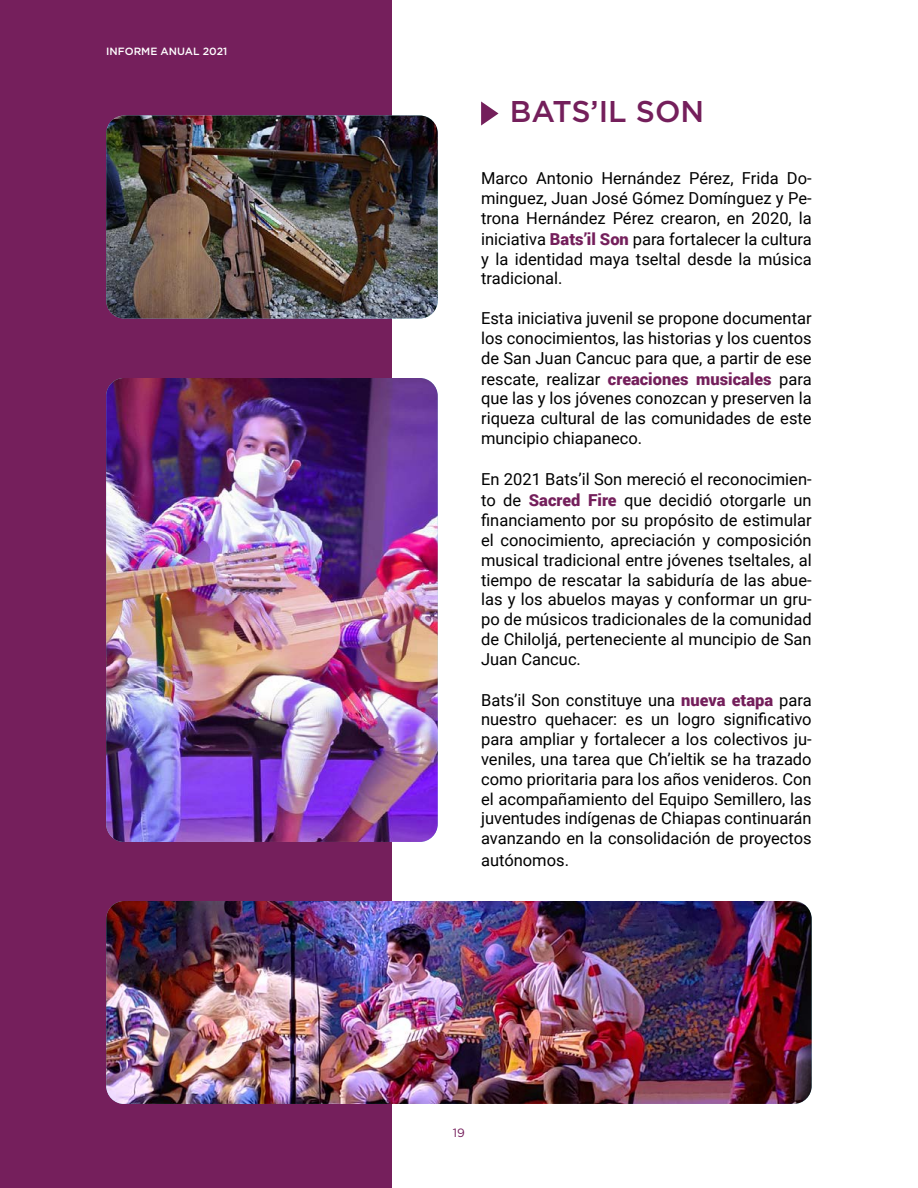
<style>
.page{position:relative;width:918px;height:1188px;background:#fff}
.page>*{position:absolute;margin:0;border:0;box-sizing:border-box;transform-origin:0 0}
.t1{font:500 30px "Gotham";color:#741f5b}
.t2{font:16.5px/20px "Roboto";color:#000;text-align:justify}
.t3{font:12px "Gotham";color:#751f5c}
.t4{font:500 10.5px "Gotham";color:#fff}
.s1{font-weight:900;color:#741f5b}
</style>
<div class="page">
<div style="left:0;top:0;width:391px;height:1188px;background:#751f5c"></div>
<svg style="left:481px;top:101px;width:18px;height:25px"></svg>
<img style="left:106px;top:116px;width:332px;height:202px">
<img style="left:106px;top:901px;width:706px;height:203px">
<img style="left:106px;top:378px;width:332px;height:464px">
<p class="t4" style="left:106px;top:45px;width:123px">INFORME ANUAL 2021</p>
<h1 class="t1" style="left:510px;top:92px;width:196px">BATS’IL SON</h1>
<p class="t2" style="left:481px;top:168px;width:332px">Marco Antonio Hernández Pérez, Frida Do&shy;minguez, Juan José Gómez Domínguez y Pe&shy;trona Hernández Pérez crearon, en 2020, la iniciativa <span class="s1">Bats’il Son</span> para fortalecer la cultura y la identidad maya tseltal desde la música tradicional.</p>
<p class="t2" style="left:481px;top:308px;width:332px">Esta iniciativa juvenil se propone documentar los conocimientos, las historias y los cuentos de San Juan Cancuc para que, a partir de ese rescate, realizar <span class="s1">creaciones musicales</span> para que las y los jóvenes conozcan y preserven la riqueza cultural de las comunidades de este muncipio chiapaneco.</p>
<p class="t2" style="left:481px;top:469px;width:332px">En 2021 Bats’il Son mereció el reconocimien&shy;to de <span class="s1">Sacred Fire</span> que decidió otorgarle un financiamento por su propósito de estimular el conocimiento, apreciación y composición musical tradicional entre jóvenes tseltales, al tiempo de rescatar la sabiduría de las abue&shy;las y los abuelos mayas y conformar un gru&shy;po de músicos tradicionales de la comunidad de Chiloljá, perteneciente al muncipio de San Juan Cancuc.</p>
<p class="t2" style="left:481px;top:689px;width:332px">Bats’il Son constituye una <span class="s1">nueva etapa</span> para nuestro quehacer: es un logro significativo para ampliar y fortalecer a los colectivos ju&shy;veniles, una tarea que Ch’ieltik se ha trazado como prioritaria para los años venideros. Con el acompañamiento del Equipo Semillero, las juventudes indígenas de Chiapas continuarán avanzando en la consolidación de proyectos</p>
<p class="t2" style="left:481px;top:849px;width:89px">autónomos.</p>
<p class="t3" style="left:453px;top:1125px;width:14px">19</p>
</div>
